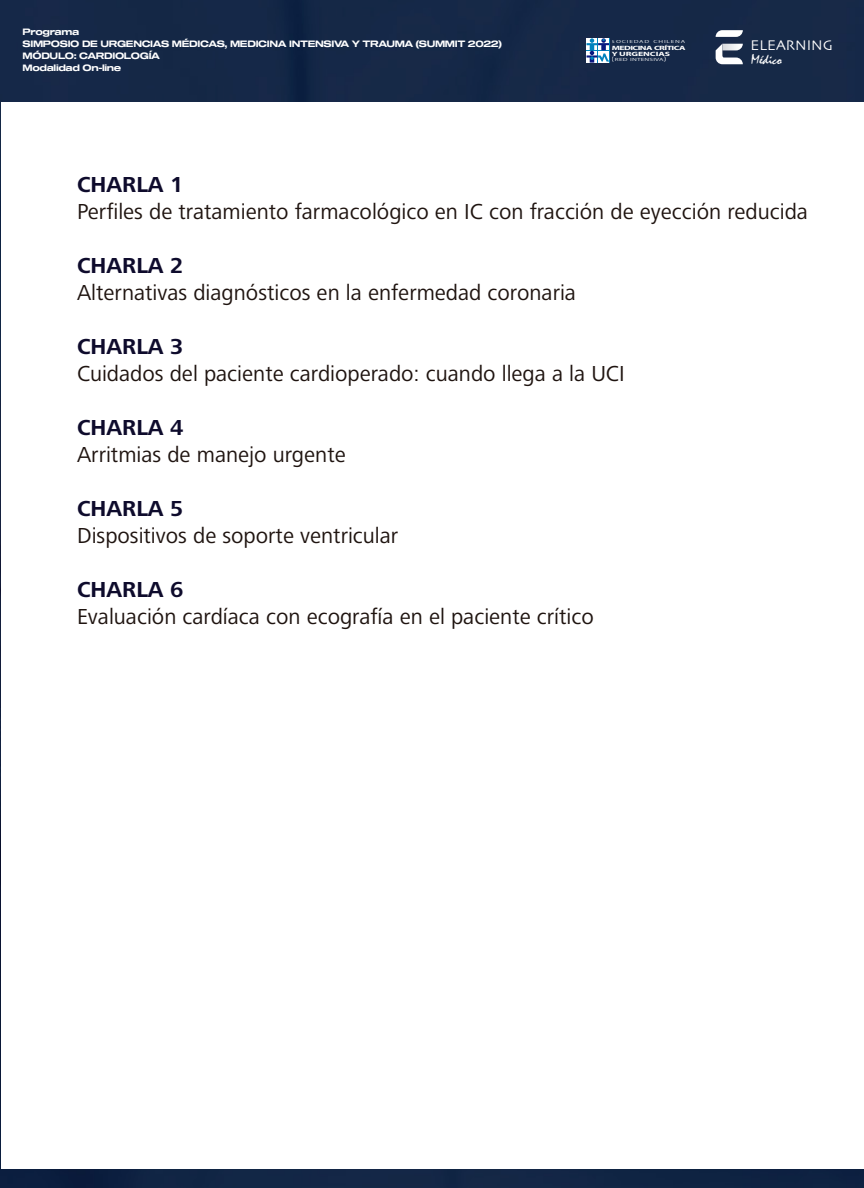
<style>
.page{position:relative;width:864px;height:1188px;background:#152847}
.page>*{position:absolute;margin:0;border:0;box-sizing:border-box;transform-origin:0 0}
.t1{font:22.5px "Frutiger Next LT";color:#1f1410}
.t2{font:700 22.5px "Frutiger Next LT";color:#0e0b2c}
.t3{font:14.7px "Skia";color:#fff}
.t4{font:14.1px "Mistral";color:#fff}
.t5{font:9px/12px "Sequel 100 Black 65";letter-spacing:-.04em;color:#fff}
.t6{font:700 6.15px/5.8px "Myriad Pro";letter-spacing:-.06em;color:#fff;scale:1.59 1}
.t7{font:4.5px "Myriad Pro";letter-spacing:.11em;color:#fff;scale:1.59 1}
.t8{font:4.5px "Myriad Pro";letter-spacing:.025em;color:#fff;scale:1.59 1}
.s1{font-size:6.45px}
</style>
<div class="page">
<div style="left:1px;top:102px;width:863px;height:1066px;background:#fff"></div>
<svg style="left:716px;top:30px;width:27px;height:7px"></svg>
<svg style="left:716px;top:44px;width:27px;height:20px"></svg>
<svg style="left:586px;top:38px;width:24px;height:25px"></svg>
<svg style="left:587px;top:38px;width:22px;height:25px"></svg>
<p class="t5" style="left:23px;top:26px;width:481px">Programa<br>SIMPOSIO DE URGENCIAS MÉDICAS, MEDICINA INTENSIVA Y TRAUMA (SUMMIT 2022)<br>MÓDULO: CARDIOLOGÍA<br>Modalidad On-line</p>
<p class="t7" style="left:612px;top:39px;width:48px">SOCIEDAD CHILENA</p>
<p class="t6" style="left:612px;top:45px;width:48px">MEDICINA CRÍTICA<br>YURGENCIAS</p>
<p class="t8" style="left:612px;top:57px;width:36px"><span class="s1">(</span>RED INTENSIVA<span class="s1">)</span></p>
<p class="t3" style="left:751px;top:37px;width:84px">ELEARNING</p>
<p class="t4" style="left:751px;top:51px;width:32px">Médico</p>
<p class="t2" style="left:77px;top:172px;width:108px">CHARLA 1</p>
<p class="t1" style="left:77px;top:199px;width:732px">Perfiles de tratamiento farmacológico en IC con fracción de eyección reducida</p>
<p class="t2" style="left:77px;top:253px;width:108px">CHARLA 2</p>
<p class="t1" style="left:77px;top:280px;width:501px">Alternativas diagnósticos en la enfermedad coronaria</p>
<p class="t2" style="left:77px;top:334px;width:108px">CHARLA 3</p>
<p class="t1" style="left:77px;top:361px;width:549px">Cuidados del paciente cardioperado: cuando llega a la UCI</p>
<p class="t2" style="left:77px;top:415px;width:108px">CHARLA 4</p>
<p class="t1" style="left:77px;top:442px;width:270px">Arritmias de manejo urgente</p>
<p class="t2" style="left:77px;top:496px;width:108px">CHARLA 5</p>
<p class="t1" style="left:77px;top:523px;width:323px">Dispositivos de soporte ventricular</p>
<p class="t2" style="left:77px;top:577px;width:108px">CHARLA 6</p>
<p class="t1" style="left:77px;top:604px;width:518px">Evaluación cardíaca con ecografía en el paciente crítico</p>
</div>
